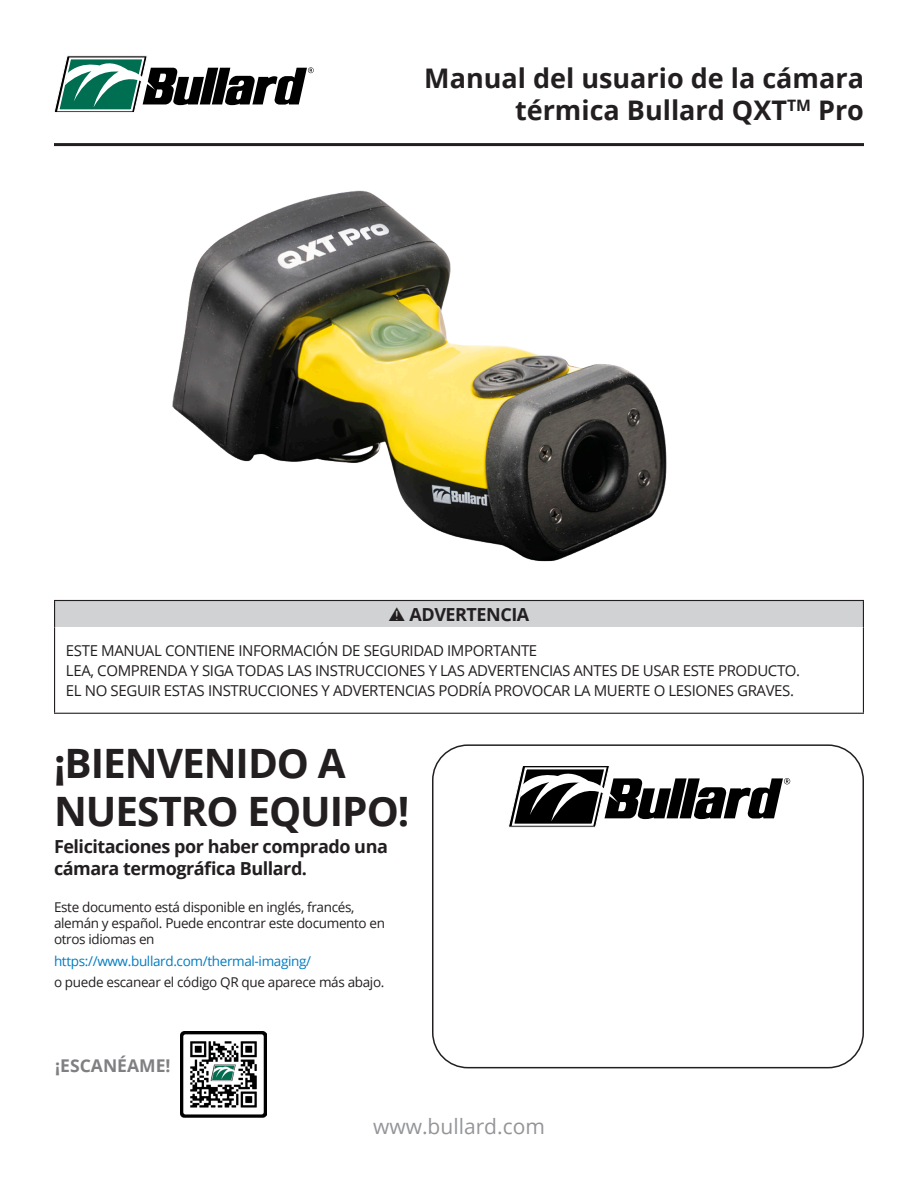
<style>
.page{position:relative;width:918px;height:1188px;background:#fff}
.page>*{position:absolute;margin:0;border:0;box-sizing:border-box;transform-origin:0 0}
.t1{font:700 40.5px/48px "Open Sans";letter-spacing:-.025em;color:#231f20}
.t2{font:700 27px/32.4px "Open Sans";color:#231f20;text-align:right}
.t3{font:21px "Open Sans";color:#939598}
.t4{font:700 18px/21.6px "Open Sans";letter-spacing:-.025em;color:#231f20}
.t5{font:700 17.55px "Open Sans";color:#808083}
.t6{font:15px "Open Sans";letter-spacing:-.025em;color:#231f20}
.t7{font:13.5px/16.2px "Open Sans";letter-spacing:-.025em;color:#231f20}
.t8{font:13.5px "Open Sans";letter-spacing:-.025em;color:#007cc2}
</style>
<div class="page">
<hr style="left:54px;top:143px;width:810px;height:3px;background:#231f20">
<svg style="left:54px;top:55px;width:260px;height:58px"></svg>
<div style="left:55px;top:601px;width:808px;height:26px;background:#d1d2d4"></div>
<hr style="left:54px;top:600px;width:810px;height:1px;background:#231f20">
<svg style="left:54px;top:601px;width:1px;height:26px"></svg>
<svg style="left:863px;top:601px;width:1px;height:26px"></svg>
<hr style="left:54px;top:627px;width:1px;height:86px;background:#231f20">
<hr style="left:863px;top:627px;width:1px;height:86px;background:#231f20">
<hr style="left:54px;top:713px;width:810px;height:1px;background:#231f20">
<div style="left:432px;top:744px;width:432px;height:324px;border:2px solid #231f20;border-radius:35px"></div>
<svg style="left:508px;top:766px;width:282px;height:61px"></svg>
<img style="left:180px;top:1031px;width:86px;height:87px">
<img style="left:172px;top:190px;width:495px;height:372px">
<p class="t2" style="left:424px;top:61px;width:441px">Manual del usuario de la cámara térmica Bullard QXT<sup>TM</sup> Pro</p>
<p class="t4" style="left:410px;top:604px;width:121px">ADVERTENCIA</p>
<p class="t6" style="left:66px;top:640px;width:473px">ESTE MANUAL CONTIENE INFORMACIÓN DE SEGURIDAD IMPORTANTE</p>
<p class="t6" style="left:66px;top:660px;width:736px">LEA, COMPRENDA Y SIGA TODAS LAS INSTRUCCIONES Y LAS ADVERTENCIAS ANTES DE USAR ESTE PRODUCTO.</p>
<p class="t6" style="left:66px;top:681px;width:730px">EL NO SEGUIR ESTAS INSTRUCCIONES Y ADVERTENCIAS PODRÍA PROVOCAR LA MUERTE O LESIONES GRAVES.</p>
<p class="t1" style="left:54px;top:739px;width:357px">¡BIENVENIDO A<br>NUESTRO EQUIPO!</p>
<p class="t4" style="left:54px;top:836px;width:335px">Felicitaciones por haber comprado una cámara termográfica Bullard.</p>
<p class="t7" style="left:54px;top:898px;width:333px">Este documento está disponible en inglés, francés, alemán y español. Puede encontrar este documento en otros idiomas en</p>
<p class="t8" style="left:54px;top:952px;width:259px">https://www.bullard.com/thermal-imaging/</p>
<p class="t7" style="left:54px;top:974px;width:332px">o puede escanear el código QR que aparece más abajo.</p>
<p class="t5" style="left:55px;top:1053px;width:117px">¡ESCANÉAME!</p>
<p class="t3" style="left:373px;top:1112px;width:173px">www.bullard.com</p>
</div>
